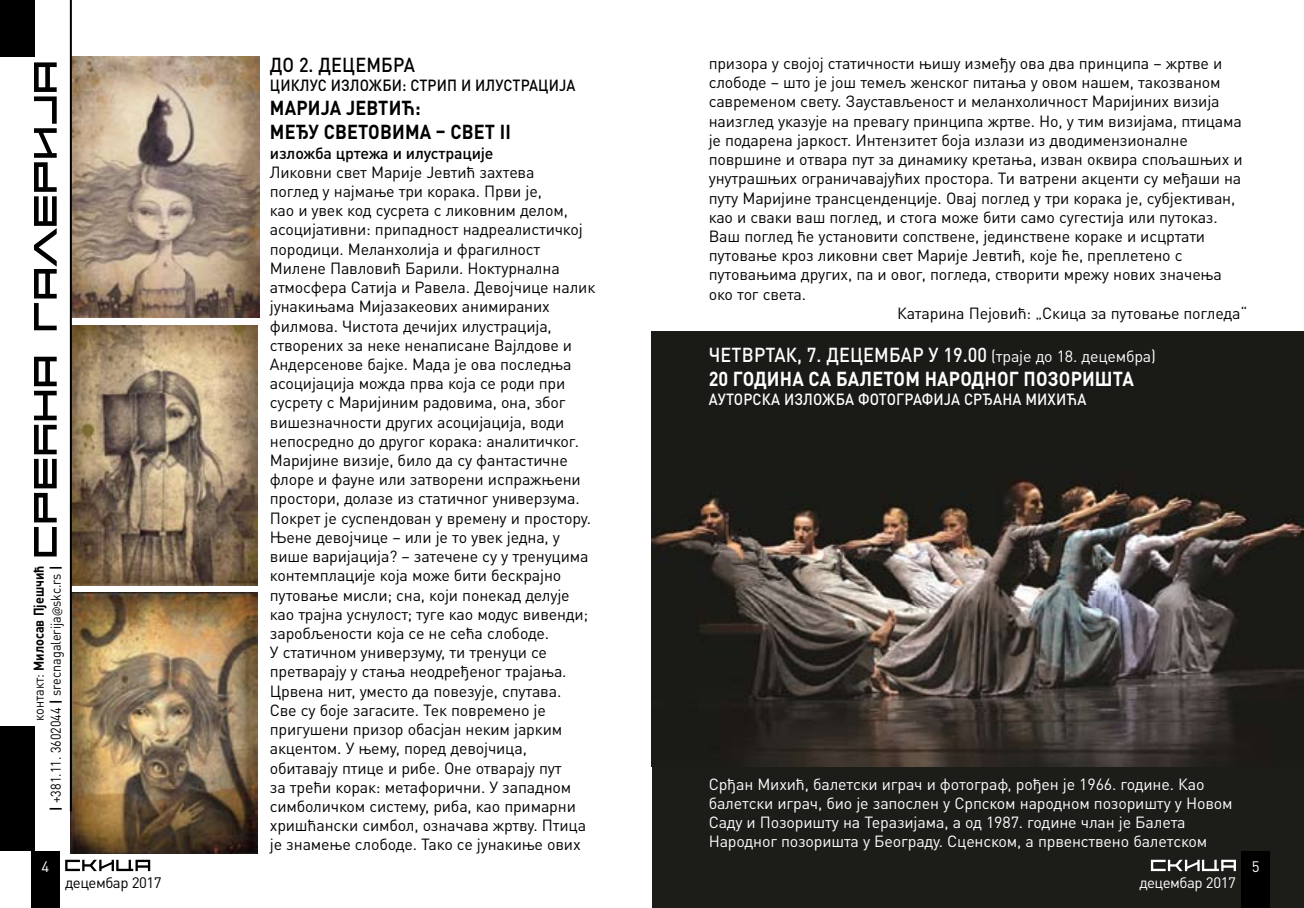
<style>
.page{position:relative;width:1304px;height:908px;background:#fff}
.page>*{position:absolute;margin:0;border:0;box-sizing:border-box;transform-origin:0 0}
.t1{font:700 20px/24px "DIN Pro";letter-spacing:.01em;color:#fff;scale:.9 1}
.t2{font:700 20px/24px "DIN Pro";letter-spacing:.01em;color:#000;scale:.9 1}
.t3{font:500 20px "DIN Pro";letter-spacing:.01em;color:#000;scale:.9 1}
.t4{font:16px/19.2px "DIN Pro";letter-spacing:-.01em;color:#000}
.t5{font:16px/19.2px "DIN Pro";letter-spacing:-.01em;color:#fff}
.t6{font:500 16px "DIN Pro";letter-spacing:.01em;color:#fff;scale:.9 1}
.t7{font:500 16px "DIN Pro";letter-spacing:-.01em;color:#000}
.t8{font:500 16px "DIN Pro";letter-spacing:.01em;color:#000;scale:.9 1}
.t9{font:500 16px "DIN Pro";letter-spacing:-.01em;color:#000;scale:.9 1}
.t10{font:15px "DIN Pro";letter-spacing:-.03em;color:#fff}
.t11{font:15px "DIN Pro";letter-spacing:-.03em;color:#000}
.t12{font:14px/16.8px "DIN Pro";color:#000;text-align:right;scale:.9 1}
.s1{font-weight:700}
.s2{font-family:"Myriad Pro"}
.s3{font-weight:500}
.s4{font-weight:400;font-size:16px}
</style>
<div class="page">
<div style="left:31px;top:850px;width:29px;height:57px;background:#000"></div>
<svg style="left:65px;top:859px;width:85px;height:11px"></svg>
<img style="left:72px;top:57px;width:188px;height:260px">
<img style="left:72px;top:325px;width:185px;height:260px">
<img style="left:71px;top:592px;width:187px;height:260px">
<div style="left:652px;top:331px;width:652px;height:576px;background:#1c1c18"></div>
<img style="left:652px;top:480px;width:652px;height:286px">
<svg style="left:34px;top:356px;width:23px;height:200px"></svg>
<svg style="left:34px;top:62px;width:23px;height:268px"></svg>
<div style="left:0;top:726px;width:34px;height:124px;background:#000"></div>
<div style="left:0;top:0;width:34px;height:57px;background:#000"></div>
<hr style="left:70px;top:0;width:2px;height:811px;background:#000">
<div style="left:1242px;top:850px;width:28px;height:57px;background:#000"></div>
<svg style="left:1151px;top:859px;width:85px;height:11px"></svg>
<p class="t12" style="left:29px;top:810px;width:274px;rotate:-90deg">контакт: <span class="s1">Милосав Пјешчић<br>|</span> +381.11. 3602044 <span class="s1">|</span> srecnagalerija<span class="s2">@</span>skc.rs <span class="s1">|</span></p>
<p class="t10" style="left:41px;top:853px;width:9px">4</p>
<p class="t11" style="left:65px;top:870px;width:98px">децембар 2017</p>
<p class="t3" style="left:270px;top:49px;width:163px">До 2. децембра</p>
<p class="t9" style="left:270px;top:72px;width:102px">Циклус излож</p>
<p class="t8" style="left:382px;top:72px;width:216px">би: Стрип и илустрација</p>
<p class="t2" style="left:270px;top:94px;width:269px">МАРИЈА ЈЕВТИЋ:<br>МЕЂУ СВЕТОВИ МА – СВЕТ II</p>
<p class="t7" style="left:270px;top:140px;width:225px">изложба цртежа и илустрације</p>
<p class="t4" style="left:270px;top:161px;width:327px">Ликовни свет Марије Јевтић захтева<br>поглед у најмање три корака. Први је,<br>као и увек код сусрета с ликовним делом, асоцијативни: припадност надреалистичкој породици. Меланхолија и фрагилност Милене Павловић Барили. Ноктурнална атмосфера Сатија и Равела. Девојчице налик јунакињама Мијазакеових анимираних филмова. Чистота дечијих илустрација, створених за неке ненаписане Вајлдове и Андерсенове бајке. Мада је ова последња асоцијација можда прва која се роди при сусрету с Маријиним радовима, она, због вишезначности других асоцијација, води непосредно до другог корака: аналитичког.<br>Маријине визије, било да су фантастичне флоре и фауне или затворени испражњени простори, долазе из статичног универзума.<br>Покрет је суспендован у времену и простору.<br>Њене девојчице – или је то увек једна, у више варијација? – затечене су у тренуцима контемплације која може бити бескрајно путовање мисли; сна, који понекад делује као трајна уснулост; туге као модус вивенди; заробљености која се не сећа слободе.<br>У статичном универзуму, ти тренуци се претварају у стања неодређеног трајања.<br>Црвена нит, уместо да повезује, спутава.<br>Све су боје загасите. Тек повремено је пригушени призор обасјан неким јарким акцентом. У њему, поред девојчица, обитавају птице и рибе. Оне отварају пут<br>за трећи корак: метафорични. У западном симболичком систему, риба, као примарни хришћански симбол, означава жртву. Птица је знамење слободе. Тако се јунакиње ових</p>
<p class="t4" style="left:709px;top:52px;width:515px">призора у својој статичности њишу између ова два принципа – жртве и</p>
<p class="t4" style="left:709px;top:71px;width:513px">слободе – што је још темељ женског питања у овом нашем, такозваном</p>
<p class="t4" style="left:709px;top:90px;width:512px">савременом свету. Заустављеност и меланхоличност Маријиних визија</p>
<p class="t4" style="left:709px;top:110px;width:535px">наизглед указује на превагу принципа жртве. Но, у тим визијама, птицама</p>
<p class="t4" style="left:709px;top:129px;width:481px">је подарена јаркост. Интензитет боја излази из дводимензионалне</p>
<p class="t4" style="left:709px;top:148px;width:535px">површине и отвара пут за динамику кретања, изван оквира спољашњих и</p>
<p class="t4" style="left:709px;top:167px;width:534px">унутрашњих ограничавајућих простора. Ти ватрени акценти су међаши на</p>
<p class="t4" style="left:709px;top:186px;width:528px">путу Маријине трансценденције. Овај поглед у три корака је, субјективан,</p>
<p class="t4" style="left:709px;top:206px;width:511px">као и сваки ваш поглед, и стога може бити само сугестија или путоказ.</p>
<p class="t4" style="left:709px;top:225px;width:498px">Ваш поглед ће установити сопствене, јединствене кораке и исцртати</p>
<p class="t4" style="left:709px;top:244px;width:475px">путовање кроз ликовни свет Марије Јевтић, које ће, преплетено с</p>
<p class="t4" style="left:709px;top:263px;width:515px">путовањима других, па и овог, погледа, створити мрежу нових значења</p>
<p class="t4" style="left:709px;top:282px;width:99px">око тог света.</p>
<p class="t4" style="left:897px;top:302px;width:352px">Катарина Пејовић: „Скица за путовање погледа“</p>
<p class="t1" style="left:709px;top:340px;width:498px"><span class="s3">ч етв ртак, 7. децембар у 19.00</span> <span class="s4">(траје до 18. децембра)<br></span>20 ГОДИ НА СА БАЛЕТОМ НАРОДНОГ ПОЗОРИ ШТА</p>
<p class="t6" style="left:709px;top:386px;width:118px">ауто рска излож</p>
<p class="t6" style="left:836px;top:386px;width:36px">ба фотог</p>
<p class="t6" style="left:905px;top:386px;width:203px">рафија Срђана М ихића</p>
<p class="t5" style="left:709px;top:772px;width:525px">Срђан Михић, балетски играч и фотограф, рођен је 1966. године. Као балетски играч, био је запослен у Српском народном позоришту у Новом Саду и Позоришту на Теразијама, а од 1987. године члан је Балета Народног позоришта у Београду. Сценском, а првенствено балетском</p>
<p class="t10" style="left:1139px;top:870px;width:98px">децембар 2017</p>
<p class="t10" style="left:1252px;top:853px;width:9px">5</p>
</div>
